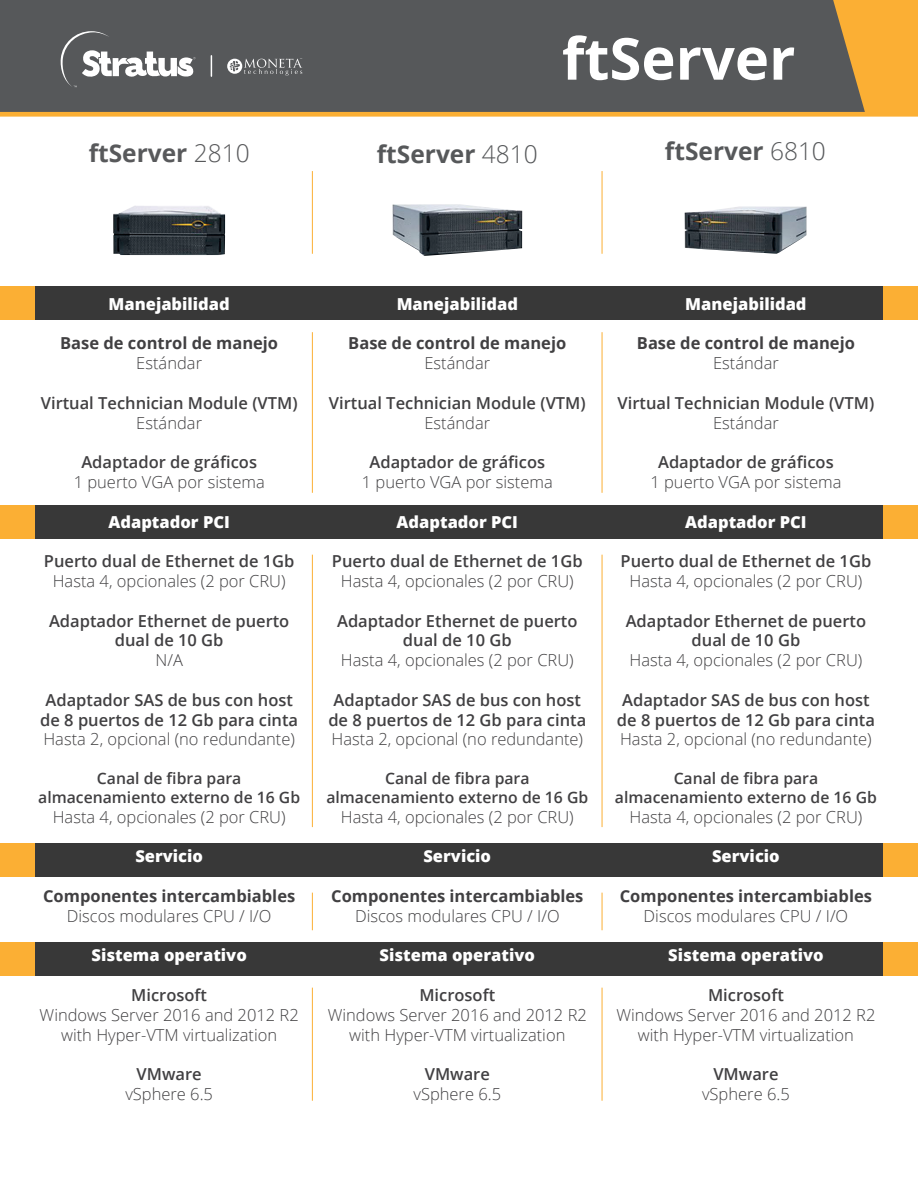
<style>
.page{position:relative;width:918px;height:1188px;background:#fff}
.page>*{position:absolute;margin:0;border:0;box-sizing:border-box;transform-origin:0 0}
.t1{font:700 57.9px "Open Sans";color:#fff}
.t2{font:700 24.45px "Open Sans";color:#56585a}
.t3{font:700 24.45px "Open Sans";color:#58595b}
.t4{font:300 16.5px/19.8px "Open Sans";color:#414042;text-align:center}
.t5{font:600 16.5px/19.8px "Open Sans";color:#414042;text-align:center}
.t6{font:800 16.5px "Open Sans";color:#fff}
.t7{font:700 16.5px "Open Sans";color:#414042}
.t8{font:600 15.75px/18.9px "Open Sans";color:#414042;text-align:center}
.s1{font-weight:300}
</style>
<div class="page">
<div style="left:0;top:0;width:918px;height:116px;background:#fbaf34"></div>
<div style="left:0;top:0;width:865px;height:112px;background:#56585a"></div>
<div style="left:0;top:112px;width:918px;height:5px;background:#fbaf34"></div>
<div style="left:0;top:287px;width:918px;height:33px;background:#fbaf34"></div>
<div style="left:35px;top:287px;width:848px;height:33px;background:#383838"></div>
<div style="left:0;top:505px;width:918px;height:33px;background:#fbaf34"></div>
<div style="left:35px;top:505px;width:848px;height:33px;background:#383838"></div>
<div style="left:0;top:843px;width:918px;height:34px;background:#fbaf34"></div>
<div style="left:35px;top:843px;width:848px;height:34px;background:#383838"></div>
<div style="left:0;top:942px;width:918px;height:34px;background:#fbaf34"></div>
<div style="left:35px;top:942px;width:848px;height:34px;background:#383838"></div>
<svg style="left:60px;top:31px;width:136px;height:56px;background:#7c7d7f"></svg>
<svg style="left:211px;top:56px;width:1px;height:20px"></svg>
<svg style="left:227px;top:59px;width:75px;height:17px"></svg>
<img style="left:113px;top:206px;width:112px;height:49px">
<img style="left:392px;top:204px;width:130px;height:52px">
<img style="left:684px;top:207px;width:122px;height:47px">
<hr style="left:312px;top:332px;width:1px;height:161px;background:#fbaf34">
<hr style="left:602px;top:332px;width:1px;height:161px;background:#fbaf34">
<hr style="left:312px;top:555px;width:1px;height:272px;background:#fbaf34">
<hr style="left:602px;top:555px;width:1px;height:272px;background:#fbaf34">
<hr style="left:312px;top:893px;width:1px;height:37px;background:#fbaf34">
<hr style="left:602px;top:893px;width:1px;height:37px;background:#fbaf34">
<hr style="left:312px;top:988px;width:1px;height:113px;background:#fbaf34">
<hr style="left:602px;top:988px;width:1px;height:113px;background:#fbaf34">
<hr style="left:312px;top:171px;width:1px;height:83px;background:#fbaf34">
<hr style="left:602px;top:171px;width:1px;height:83px;background:#fbaf34">
<h2 class="t3" style="left:89px;top:136px;width:163px">ftServer <span class="s1">2810</span></h2>
<h2 class="t2" style="left:377px;top:137px;width:163px">ftServer <span class="s1">4810</span></h2>
<h1 class="t1" style="left:562px;top:18px;width:235px">ftServer</h1>
<h2 class="t2" style="left:665px;top:134px;width:163px">ftServer <span class="s1">6810</span></h2>
<p class="t6" style="left:109px;top:291px;width:123px">Manejabilidad</p>
<p class="t7" style="left:60px;top:332px;width:219px">Base de control de manejo</p>
<p class="t4" style="left:136px;top:353px;width:67px">Estándar</p>
<p class="t5" style="left:41px;top:393px;width:258px">Virtual Technician Module (VTM)</p>
<p class="t4" style="left:136px;top:412px;width:67px">Estándar</p>
<p class="t5" style="left:81px;top:452px;width:177px">Adaptador de gráficos</p>
<p class="t4" style="left:74px;top:472px;width:193px">1 puerto VGA por sistema</p>
<p class="t6" style="left:109px;top:509px;width:123px">Adaptador PCI</p>
<p class="t5" style="left:44px;top:551px;width:252px">Puerto dual de Ethernet de 1Gb</p>
<p class="t4" style="left:53px;top:571px;width:234px">Hasta 4, opcionales (2 por CRU)</p>
<p class="t5" style="left:49px;top:610px;width:242px">Adaptador Ethernet de puerto dual de 10 Gb</p>
<p class="t4" style="left:155px;top:650px;width:29px">N/A</p>
<p class="t5" style="left:40px;top:690px;width:259px">Adaptador SAS de bus con host de 8 puertos de 12 Gb para cinta</p>
<p class="t4" style="left:43px;top:729px;width:253px">Hasta 2, opcional (no redundante)</p>
<p class="t8" style="left:38px;top:769px;width:263px">Canal de fibra para almacenamiento externo de 16 Gb</p>
<p class="t4" style="left:53px;top:807px;width:234px">Hasta 4, opcionales (2 por CRU)</p>
<p class="t6" style="left:135px;top:844px;width:69px">Servicio</p>
<p class="t7" style="left:43px;top:884px;width:254px">Componentes intercambiables</p>
<p class="t4" style="left:67px;top:906px;width:206px">Discos modulares CPU / I/O</p>
<p class="t6" style="left:91px;top:943px;width:157px">Sistema operativo</p>
<p class="t5" style="left:131px;top:985px;width:77px">Microsoft</p>
<p class="t4" style="left:40px;top:1005px;width:261px">Windows Server 2016 and 2012 R2 with Hyper-VTM virtualization</p>
<p class="t5" style="left:137px;top:1064px;width:67px">VMware</p>
<p class="t4" style="left:125px;top:1084px;width:89px">vSphere 6.5</p>
<p class="t6" style="left:397px;top:291px;width:123px">Manejabilidad</p>
<p class="t7" style="left:348px;top:332px;width:219px">Base de control de manejo</p>
<p class="t4" style="left:424px;top:353px;width:67px">Estándar</p>
<p class="t5" style="left:329px;top:393px;width:258px">Virtual Technician Module (VTM)</p>
<p class="t4" style="left:424px;top:412px;width:67px">Estándar</p>
<p class="t5" style="left:369px;top:452px;width:177px">Adaptador de gráficos</p>
<p class="t4" style="left:362px;top:472px;width:193px">1 puerto VGA por sistema</p>
<p class="t6" style="left:397px;top:509px;width:123px">Adaptador PCI</p>
<p class="t5" style="left:332px;top:551px;width:252px">Puerto dual de Ethernet de 1Gb</p>
<p class="t4" style="left:341px;top:571px;width:234px">Hasta 4, opcionales (2 por CRU)</p>
<p class="t5" style="left:337px;top:610px;width:242px">Adaptador Ethernet de puerto dual de 10 Gb</p>
<p class="t4" style="left:341px;top:650px;width:234px">Hasta 4, opcionales (2 por CRU)</p>
<p class="t5" style="left:328px;top:690px;width:259px">Adaptador SAS de bus con host de 8 puertos de 12 Gb para cinta</p>
<p class="t4" style="left:332px;top:729px;width:253px">Hasta 2, opcional (no redundante)</p>
<p class="t8" style="left:326px;top:769px;width:263px">Canal de fibra para almacenamiento externo de 16 Gb</p>
<p class="t4" style="left:341px;top:807px;width:234px">Hasta 4, opcionales (2 por CRU)</p>
<p class="t6" style="left:423px;top:844px;width:69px">Servicio</p>
<p class="t7" style="left:331px;top:884px;width:254px">Componentes intercambiables</p>
<p class="t4" style="left:355px;top:906px;width:206px">Discos modulares CPU / I/O</p>
<p class="t6" style="left:380px;top:943px;width:157px">Sistema operativo</p>
<p class="t5" style="left:419px;top:985px;width:77px">Microsoft</p>
<p class="t4" style="left:328px;top:1005px;width:261px">Windows Server 2016 and 2012 R2 with Hyper-VTM virtualization</p>
<p class="t5" style="left:425px;top:1064px;width:67px">VMware</p>
<p class="t4" style="left:413px;top:1084px;width:89px">vSphere 6.5</p>
<p class="t6" style="left:685px;top:291px;width:123px">Manejabilidad</p>
<p class="t7" style="left:637px;top:332px;width:219px">Base de control de manejo</p>
<p class="t4" style="left:713px;top:353px;width:67px">Estándar</p>
<p class="t5" style="left:618px;top:393px;width:258px">Virtual Technician Module (VTM)</p>
<p class="t4" style="left:713px;top:412px;width:67px">Estándar</p>
<p class="t5" style="left:658px;top:452px;width:177px">Adaptador de gráficos</p>
<p class="t4" style="left:650px;top:472px;width:193px">1 puerto VGA por sistema</p>
<p class="t6" style="left:685px;top:509px;width:123px">Adaptador PCI</p>
<p class="t5" style="left:621px;top:551px;width:252px">Puerto dual de Ethernet de 1Gb</p>
<p class="t4" style="left:630px;top:571px;width:234px">Hasta 4, opcionales (2 por CRU)</p>
<p class="t5" style="left:626px;top:610px;width:242px">Adaptador Ethernet de puerto dual de 10 Gb</p>
<p class="t4" style="left:630px;top:650px;width:234px">Hasta 4, opcionales (2 por CRU)</p>
<p class="t5" style="left:617px;top:690px;width:259px">Adaptador SAS de bus con host de 8 puertos de 12 Gb para cinta</p>
<p class="t4" style="left:620px;top:729px;width:253px">Hasta 2, opcional (no redundante)</p>
<p class="t8" style="left:615px;top:769px;width:263px">Canal de fibra para almacenamiento externo de 16 Gb</p>
<p class="t4" style="left:630px;top:807px;width:234px">Hasta 4, opcionales (2 por CRU)</p>
<p class="t6" style="left:712px;top:844px;width:69px">Servicio</p>
<p class="t7" style="left:620px;top:884px;width:254px">Componentes intercambiables</p>
<p class="t4" style="left:644px;top:906px;width:206px">Discos modulares CPU / I/O</p>
<p class="t6" style="left:668px;top:943px;width:157px">Sistema operativo</p>
<p class="t5" style="left:708px;top:985px;width:77px">Microsoft</p>
<p class="t4" style="left:616px;top:1005px;width:261px">Windows Server 2016 and 2012 R2 with Hyper-VTM virtualization</p>
<p class="t5" style="left:713px;top:1064px;width:67px">VMware</p>
<p class="t4" style="left:702px;top:1084px;width:89px">vSphere 6.5</p>
</div>
